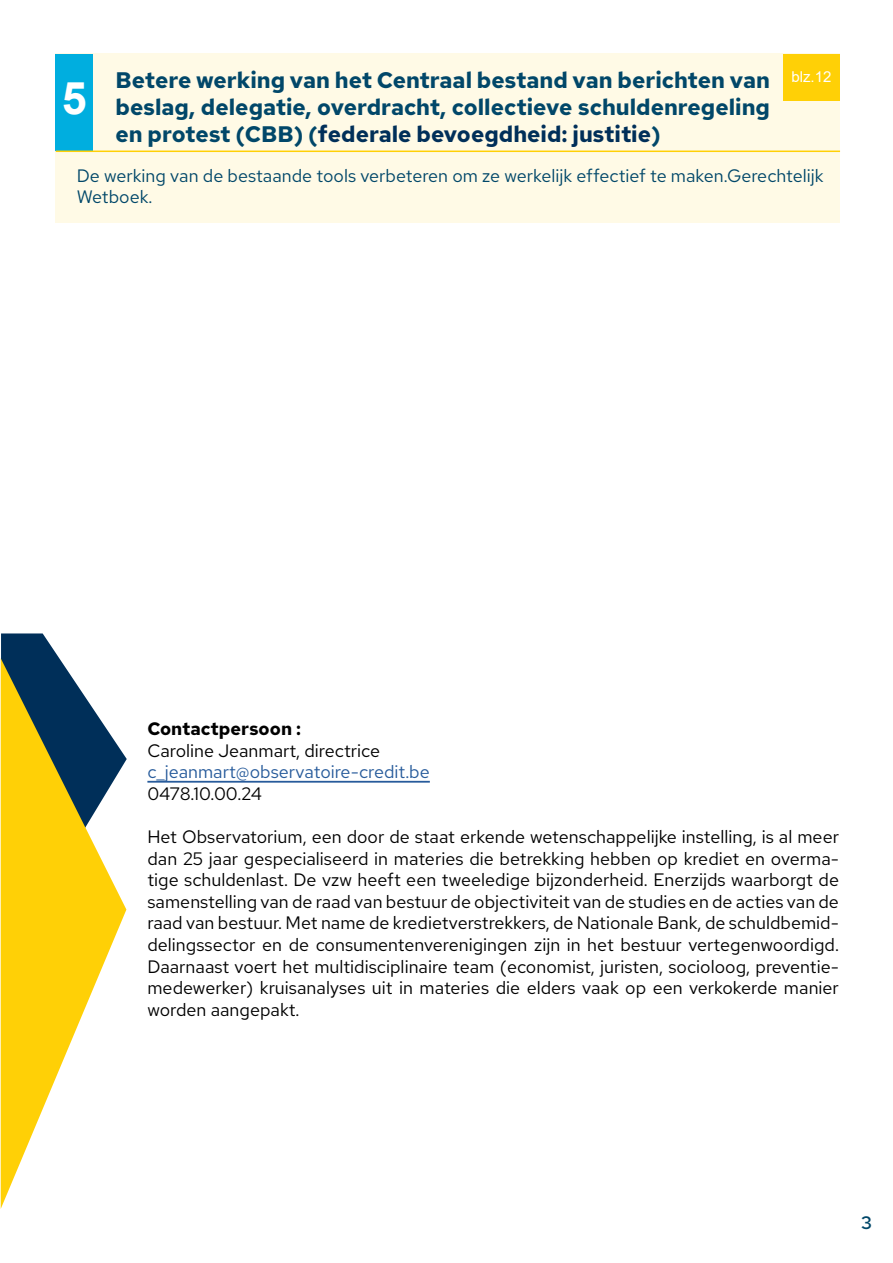
<style>
.page{position:relative;width:893px;height:1263px;background:#fff}
.page>*{position:absolute;margin:0;border:0;box-sizing:border-box;transform-origin:0 0}
.t1{font:700 45px "Arial";color:#fff}
.t2{font:700 22.5px/27px "Red Hat Text";color:#014769}
.t3{font:18px/21.6px "Red Hat Text";color:#000;text-align:justify}
.t4{font:18px/21.6px "Red Hat Text";color:#014769}
.t5{font:18px "Red Hat Text";color:#275b9b}
.t6{font:700 18px "Red Hat Text";color:#000}
.t7{font:500 18px "Red Hat Text";color:#014769}
.s1{color:#002f59}
</style>
<div class="page">
<div style="left:56px;top:54px;width:784px;height:169px;background:#fffae6"></div>
<div style="left:56px;top:54px;width:37px;height:97px;background:#00aedf"></div>
<div style="left:784px;top:55px;width:56px;height:46px;background:#ffd006"></div>
<hr style="left:56px;top:151px;width:784px;height:1px;background:#ffd006">
<hr style="left:147px;top:781px;width:283px;height:2px;background:#275b9b">
<svg style="left:1px;top:633px;width:126px;height:127px"></svg>
<svg style="left:1px;top:658px;width:125px;height:550px"></svg>
<h1 class="t1" style="left:62px;top:66px;width:27px">5</h1>
<p class="t2" style="left:116px;top:67px;width:717px">Betere werking van het Centraal bestand van berichten van <sup>blz.12 </sup>beslag, delegatie, overdracht, collectieve schuldenregeling<br>en protest (CBB) (<span class="s1">federale bevoegdheid: justitie</span>)</p>
<p class="t4" style="left:77px;top:164px;width:748px">De werking van de bestaande tools verbeteren om ze werkelijk effectief te maken.Gerechtelijk<br>Wetboek.</p>
<p class="t6" style="left:147px;top:717px;width:155px">Contactpersoon :</p>
<p class="t3" style="left:147px;top:739px;width:234px">Caroline Jeanmart, directrice</p>
<p class="t5" style="left:147px;top:760px;width:284px">c_jeanmart@observatoire-credit.be</p>
<p class="t3" style="left:147px;top:782px;width:116px">0478.10.00.24</p>
<p class="t3" style="left:147px;top:825px;width:693px">Het Observatorium, een door de staat erkende wetenschappelijke instelling, is al meer dan 25 jaar gespecialiseerd in materies die betrekking hebben op krediet en overma&shy;tige schuldenlast. De vzw heeft een tweeledige bijzonderheid. Enerzijds waarborgt de samenstelling van de raad van bestuur de objectiviteit van de studies en de acties van de raad van bestuur. Met name de kredietverstrekkers, de Nationale Bank, de schuldbemid&shy;delingssector en de consumentenverenigingen zijn in het bestuur vertegenwoordigd.<br>Daarnaast voert het multidisciplinaire team (economist, juristen, socioloog, preventie&shy;medewerker) kruisanalyses uit in materies die elders vaak op een verkokerde manier worden aangepakt.</p>
<p class="t7" style="left:861px;top:1210px;width:12px">3</p>
</div>
